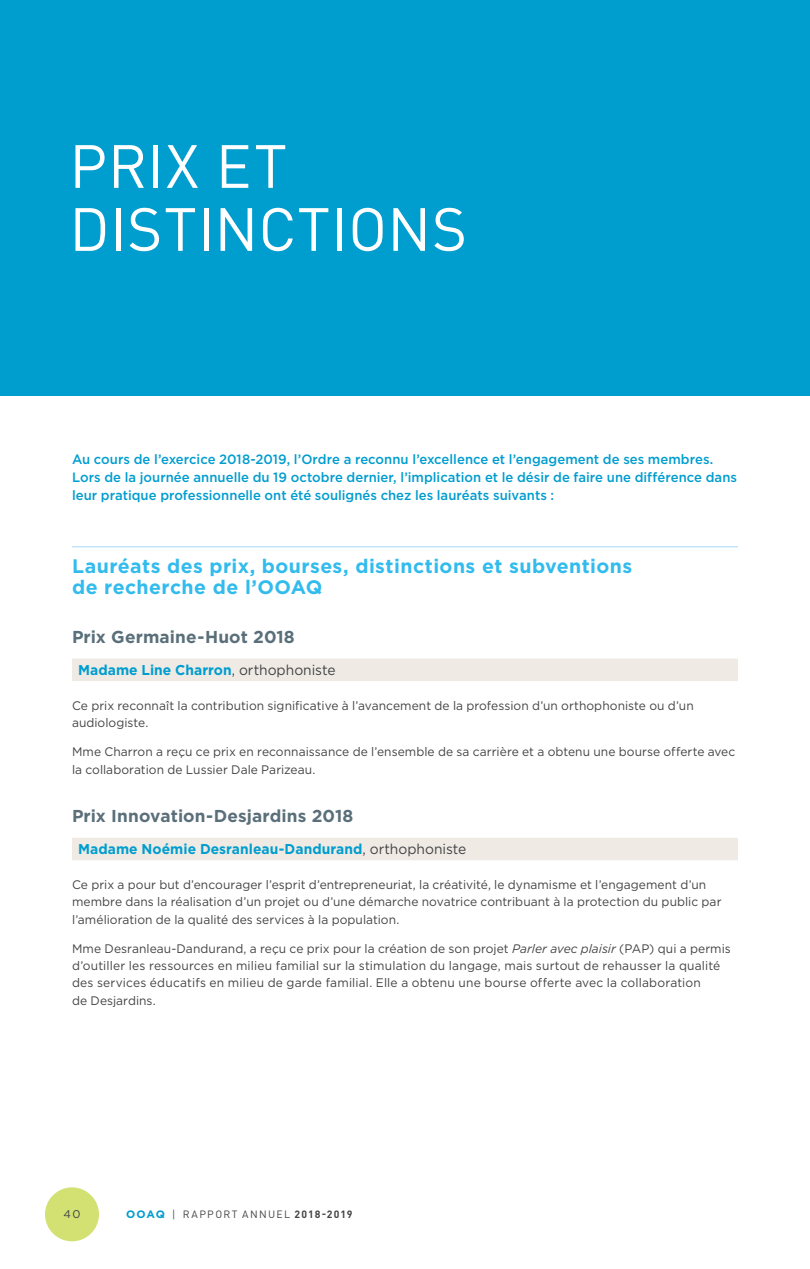
<style>
.page{position:relative;width:810px;height:1269px;background:#fff}
.page>*{position:absolute;margin:0;border:0;box-sizing:border-box;transform-origin:0 0}
.t1{font:60px/63px "DIN Pro";letter-spacing:.01em;color:#fff}
.t2{font:700 19.5px/21.8px "Gotham HTF";letter-spacing:.025em;color:#32bbed}
.t3{font:700 17.25px "Gotham HTF";letter-spacing:.005em;color:#5a6f7a}
.t4{font:700 14.25px "Gotham HTF";letter-spacing:.005em;color:#009dcf}
.t5{font:500 13.5px/18px "Gotham HTF";color:#009dcf}
.t6{font:12.3px/17.2px "Gotham HTF";letter-spacing:.005em;color:#434345}
.t7{font:11.25px "Gotham HTF";color:#434345}
.t8{font:10.5px "DIN Pro";letter-spacing:.13em;color:#434345}
.s1{font-weight:400;color:#434345}
.s2{font-style:italic}
.s3{font-family:"Gotham HTF";font-weight:700;font-size:10.8px;color:#009dcf}
.s4{font-family:"Gotham HTF"}
.s5{font-weight:700}
</style>
<div class="page">
<hr style="left:72px;top:546px;width:666px;height:1px;background:#a5d8f5">
<div style="left:72px;top:659px;width:666px;height:22px;background:#efeae4"></div>
<div style="left:72px;top:838px;width:666px;height:22px;background:#efeae4"></div>
<div style="left:0;top:0;width:810px;height:396px;background:#009dcf"></div>
<div style="left:45px;top:1187px;width:54px;height:54px;background:#d3e173;border-radius:50%"></div>
<h1 class="t1" style="left:69px;top:132px;width:399px">PRIX ET<br>DISTINCTIONS</h1>
<p class="t5" style="left:72px;top:450px;width:667px">Au cours de l’exercice 2018-2019, l’Ordre a reconnu l’excellence et l’engagement de ses membres.<br>Lors de la journée annuelle du 19 octobre dernier, l’implication et le désir de faire une différence dans leur pratique professionnelle ont été soulignés chez les lauréats suivants :</p>
<h2 class="t2" style="left:72px;top:554px;width:562px">Lauréats des prix, bourses, distinctions et subventions de recherche de l’OOAQ</h2>
<h3 class="t3" style="left:72px;top:627px;width:224px">Prix Germaine-Huot 2018</h3>
<p class="t4" style="left:78px;top:661px;width:259px">Madame Line Charron<span class="s1">, orthophoniste</span></p>
<p class="t6" style="left:72px;top:697px;width:623px">Ce prix reconnaît la contribution significative à l’avancement de la profession d’un orthophoniste ou d’un audiologiste.</p>
<p class="t6" style="left:72px;top:743px;width:665px">Mme Charron a reçu ce prix en reconnaissance de l’ensemble de sa carrière et a obtenu une bourse offerte avec la collaboration de Lussier Dale Parizeau.</p>
<h3 class="t3" style="left:72px;top:806px;width:283px">Prix Innovation-Desjardins 2018</h3>
<p class="t4" style="left:78px;top:841px;width:390px">Madame Noémie Desranleau-Dandurand<span class="s1">, orthophoniste</span></p>
<p class="t6" style="left:72px;top:876px;width:651px">Ce prix a pour but d’encourager l’esprit d’entrepreneuriat, la créativité, le dynamisme et l’engagement d’un membre dans la réalisation d’un projet ou d’une démarche novatrice contribuant à la protection du public par l’amélioration de la qualité des services à la population.</p>
<p class="t6" style="left:72px;top:940px;width:660px">Mme Desranleau-Dandurand, a reçu ce prix pour la création de son projet <span class="s2">Parler avec plaisir</span> (PAP) qui a permis d’outiller les ressources en milieu familial sur la stimulation du langage, mais surtout de rehausser la qualité des services éducatifs en milieu de garde familial. Elle a obtenu une bourse offerte avec la collaboration<br>de Desjardins.</p>
<p class="t7" style="left:64px;top:1208px;width:18px">40</p>
<p class="t8" style="left:126px;top:1207px;width:228px"><span class="s3">OOAQ</span> <span class="s4">|</span> RAPPORT ANNUEL <span class="s5">2018-2019</span></p>
</div>
